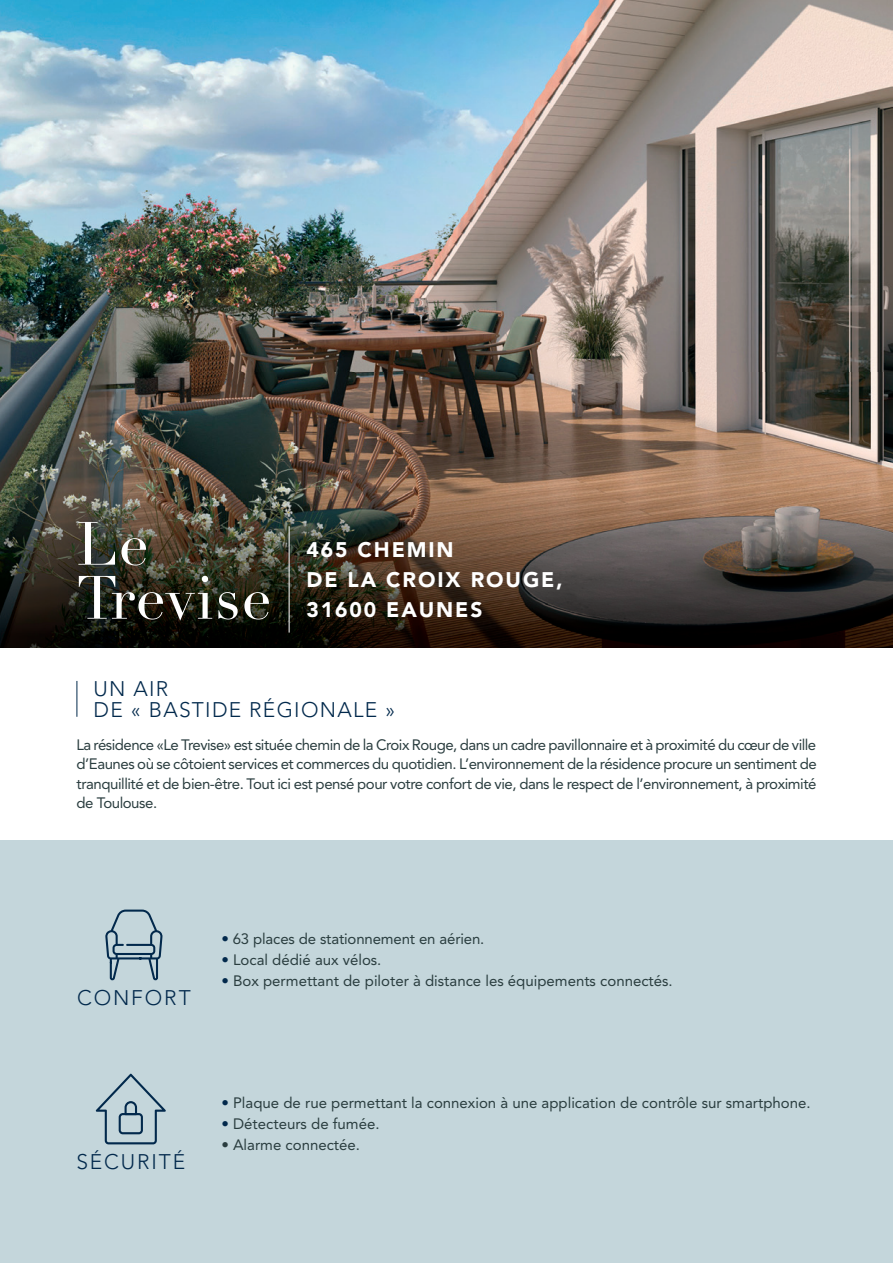
<style>
.page{position:relative;width:893px;height:1263px;background:#fff}
.page>*{position:absolute;margin:0;border:0;box-sizing:border-box;transform-origin:0 0}
.t1{font:60px/54px "Didot";letter-spacing:.02em;color:#fff}
.t2{font:900 21px/30px "Avenir LT Std";letter-spacing:.09em;color:#fff}
.t3{font:300 21px/21px "Avenir LT Std";letter-spacing:.06em;color:#02294c}
.t4{font:300 21px "Avenir LT Std";letter-spacing:.09em;color:#02294c}
.t5{font:15px/19.5px "Avenir LT Std";color:#2a3d3f;text-align:justify}
.s1{color:#02294c}
</style>
<div class="page">
<div style="left:0;top:840px;width:893px;height:423px;background:#c4d6db"></div>
<img style="left:0;top:0;width:893px;height:647px">
<hr style="left:289px;top:526px;width:1px;height:106px;background:#fff">
<svg style="left:105px;top:909px;width:58px;height:71px"></svg>
<svg style="left:96px;top:1074px;width:70px;height:70px"></svg>
<hr style="left:77px;top:681px;width:1px;height:36px;background:#02294c">
<h1 class="t1" style="left:77px;top:518px;width:197px">Le<br>Trevise</h1>
<h2 class="t2" style="left:306px;top:535px;width:258px">465 CHEMIN<br>DE LA CROIX ROUGE,<br>31600 EAUNES</h2>
<h2 class="t3" style="left:94px;top:678px;width:303px">UN AIR<br>DE « BASTIDE RÉGIONALE »</h2>
<p class="t5" style="left:77px;top:735px;width:742px">La résidence «Le Trevise» est située chemin de la Croix Rouge, dans un cadre pavillonnaire et à proximité du cœur de ville d’Eaunes où se côtoient services et commerces du quotidien. L’environnement de la résidence procure un sentiment de tranquillité et de bien-être. Tout ici est pensé pour votre confort de vie, dans le respect de l’environnement, à proximité de Toulouse.</p>
<h2 class="t4" style="left:77px;top:986px;width:115px">CONFORT</h2>
<p class="t5" style="left:221px;top:929px;width:265px"><span class="s1">•</span> 63 places de stationnement en aérien.</p>
<p class="t5" style="left:221px;top:950px;width:162px"><span class="s1">•</span> Local dédié aux vélos.</p>
<p class="t5" style="left:221px;top:971px;width:453px"><span class="s1">•</span> Box permettant de piloter à distance les équipements connectés.</p>
<h2 class="t4" style="left:76px;top:1150px;width:110px">SÉCURITÉ</h2>
<p class="t5" style="left:221px;top:1094px;width:591px"><span class="s1">•</span> Plaque de rue permettant la connexion à une application de contrôle sur smartphone.</p>
<p class="t5" style="left:221px;top:1115px;width:160px"><span class="s1">•</span> Détecteurs de fumée.</p>
<p class="t5" style="left:221px;top:1136px;width:140px">• Alarme connectée.</p>
</div>
